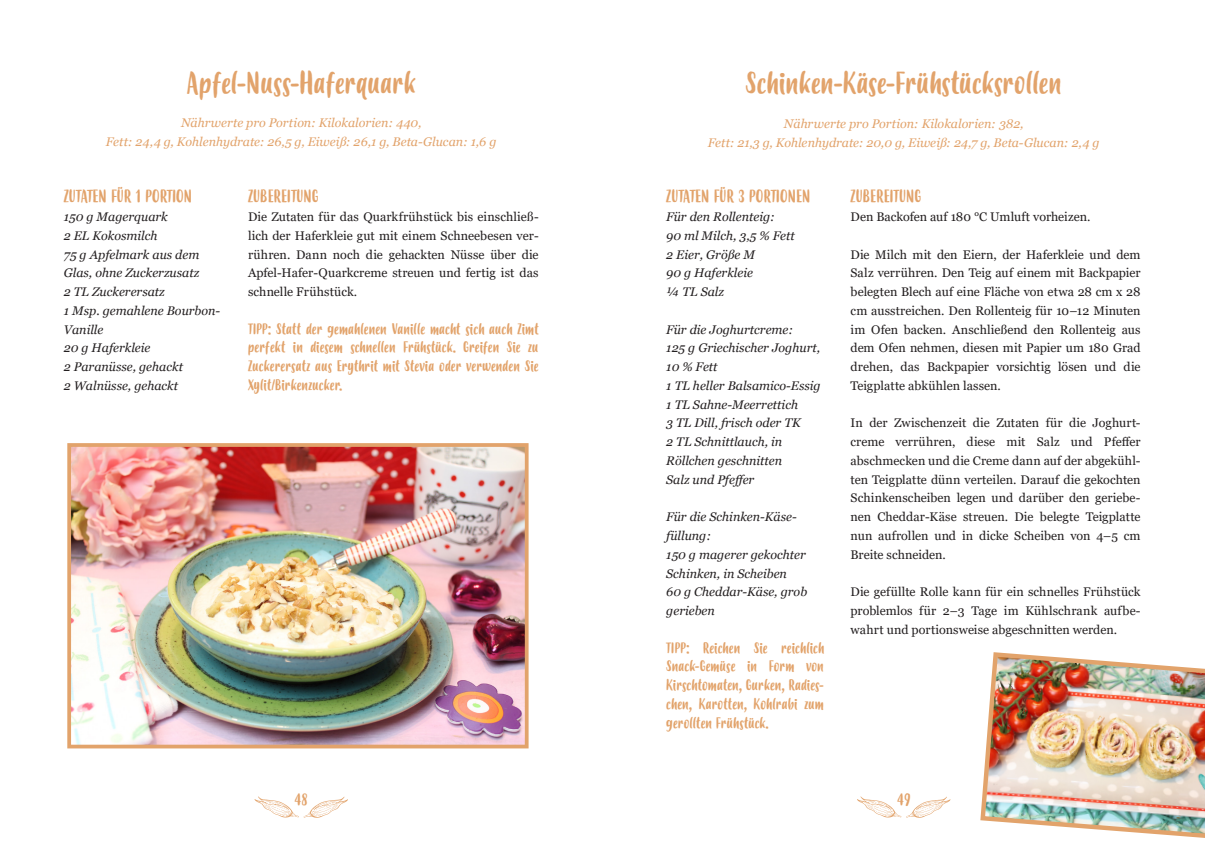
<style>
.page{position:relative;width:1205px;height:851px;background:#fff}
.page>*{position:absolute;margin:0;border:0;box-sizing:border-box;transform-origin:0 0}
.t1{font:30px "Budidaya";color:#e2a36b}
.t2{font:17.5px "Budidaya";color:#e2a36b}
.t3{font:16.25px "Budidaya";color:#e2a36b}
.t4{font:15px/18.8px "Budidaya";letter-spacing:.005em;color:#e2a36b;text-align:justify}
.t5{font:12.5px/18.8px "Georgia";color:#231f20;text-align:justify}
.t6{font:italic 12.5px/18.8px "Georgia";color:#231f20}
.t7{font:italic 12.5px/18.8px "Georgia";color:#e2a36b;text-align:center}
</style>
<div class="page">
<img style="left:980px;top:652px;width:225px;height:186px">
<img style="left:72px;top:448px;width:451px;height:295px">
<div style="left:67px;top:443px;width:461px;height:305px;border:4px solid #e2a36b"></div>
<svg style="left:254px;top:796px;width:94px;height:21px"></svg>
<svg style="left:857px;top:796px;width:93px;height:21px"></svg>
<h1 class="t1" style="left:187px;top:66px;width:231px">Apfel-Nuss-Haferquark</h1>
<p class="t7" style="left:106px;top:114px;width:392px">Nährwerte pro Portion: Kilokalorien: 440,<br>Fett: 24,4 g, Kohlenhydrate: 26,5 g, Eiweiß: 26,1 g, Beta-Glucan: 1,6 g</p>
<h2 class="t2" style="left:64px;top:186px;width:130px">ZUTATEN FÜR 1 PORTION</h2>
<p class="t6" style="left:64px;top:207px;width:158px">150 g Magerquark<br>2 EL Kokosmilch<br>75 g Apfelmark aus dem<br>Glas, ohne Zuckerzusatz<br>2 TL Zuckerersatz<br>1 Msp. gemahlene Bourbon-<br>Vanille<br>20 g Haferkleie<br>2 Paranüsse, gehackt<br>2 Walnüsse, gehackt</p>
<h2 class="t2" style="left:248px;top:186px;width:72px">ZUBEREITUNG</h2>
<p class="t5" style="left:248px;top:207px;width:292px">Die Zutaten für das Quarkfrühstück bis einschließ&shy;lich der Haferkleie gut mit einem Schneebesen ver&shy;rühren. Dann noch die gehackten Nüsse über die Apfel-Hafer-Quarkcreme streuen und fertig ist das schnelle Frühstück.</p>
<p class="t4" style="left:248px;top:320px;width:292px">TIPP: Statt der gemahlenen Vanille macht sich auch Zimt perfekt in diesem schnellen Frühstück. Greifen Sie zu Zuckerersatz aus Erythrit mit Stevia oder verwenden Sie Xylit/Birkenzucker.</p>
<h1 class="t1" style="left:745px;top:66px;width:318px">Schinken-Käse-Frühstücksrollen</h1>
<p class="t7" style="left:708px;top:115px;width:393px">Nährwerte pro Portion: Kilokalorien: 382,<br>Fett: 21,3 g, Kohlenhydrate: 20,0 g, Eiweiß: 24,7 g, Beta-Glucan: 2,4 g</p>
<h2 class="t2" style="left:666px;top:186px;width:146px">ZUTATEN FÜR 3 PORTIONEN</h2>
<p class="t6" style="left:666px;top:207px;width:130px">Für den Rollenteig:<br>90 ml Milch, 3,5 % Fett<br>2 Eier, Größe M<br>90 g Haferkleie<br>¼ TL Salz</p>
<p class="t6" style="left:666px;top:320px;width:156px">Für die Joghurtcreme:<br>125 g Griechischer Joghurt,<br>10 % Fett<br>1 TL heller Balsamico-Essig<br>1 TL Sahne-Meerrettich<br>3 TL Dill, frisch oder TK<br>2 TL Schnittlauch, in<br>Röllchen geschnitten<br>Salz und Pfeffer</p>
<p class="t6" style="left:666px;top:507px;width:142px">Für die Schinken-Käse&shy;füllung:<br>150 g magerer gekochter<br>Schinken, in Scheiben<br>60 g Cheddar-Käse, grob gerieben</p>
<p class="t4" style="left:666px;top:638px;width:159px">TIPP: Reichen Sie reichlich Snack-Gemüse in Form von Kirschtomaten, Gurken, Radies&shy;chen, Karotten, Kohlrabi zum gerollten Frühstück.</p>
<h2 class="t2" style="left:850px;top:186px;width:72px">ZUBEREITUNG</h2>
<p class="t5" style="left:850px;top:207px;width:241px">Den Backofen auf 180 °C Umluft vorheizen.</p>
<p class="t5" style="left:850px;top:245px;width:292px">Die Milch mit den Eiern, der Haferkleie und dem Salz verrühren. Den Teig auf einem mit Backpapier belegten Blech auf eine Fläche von etwa 28 cm x 28 cm ausstreichen. Den Rollenteig für 10–12 Minuten im Ofen backen. Anschließend den Rollenteig aus dem Ofen nehmen, diesen mit Papier um 180 Grad drehen, das Backpapier vorsichtig lösen und die Teigplatte abkühlen lassen.</p>
<p class="t5" style="left:850px;top:414px;width:292px">In der Zwischenzeit die Zutaten für die Joghurt&shy;creme verrühren, diese mit Salz und Pfeffer abschmecken und die Creme dann auf der abgekühl&shy;ten Teigplatte dünn verteilen. Darauf die gekochten Schinkenscheiben legen und darüber den geriebe&shy;nen Cheddar-Käse streuen. Die belegte Teigplatte nun aufrollen und in dicke Scheiben von 4–5 cm Breite schneiden.</p>
<p class="t5" style="left:850px;top:582px;width:292px">Die gefüllte Rolle kann für ein schnelles Frühstück problemlos für 2–3 Tage im Kühlschrank aufbe&shy;wahrt und portionsweise abgeschnitten werden.</p>
<h3 class="t3" style="left:294px;top:790px;width:15px">48</h3>
<h3 class="t3" style="left:897px;top:790px;width:15px">49</h3>
</div>
